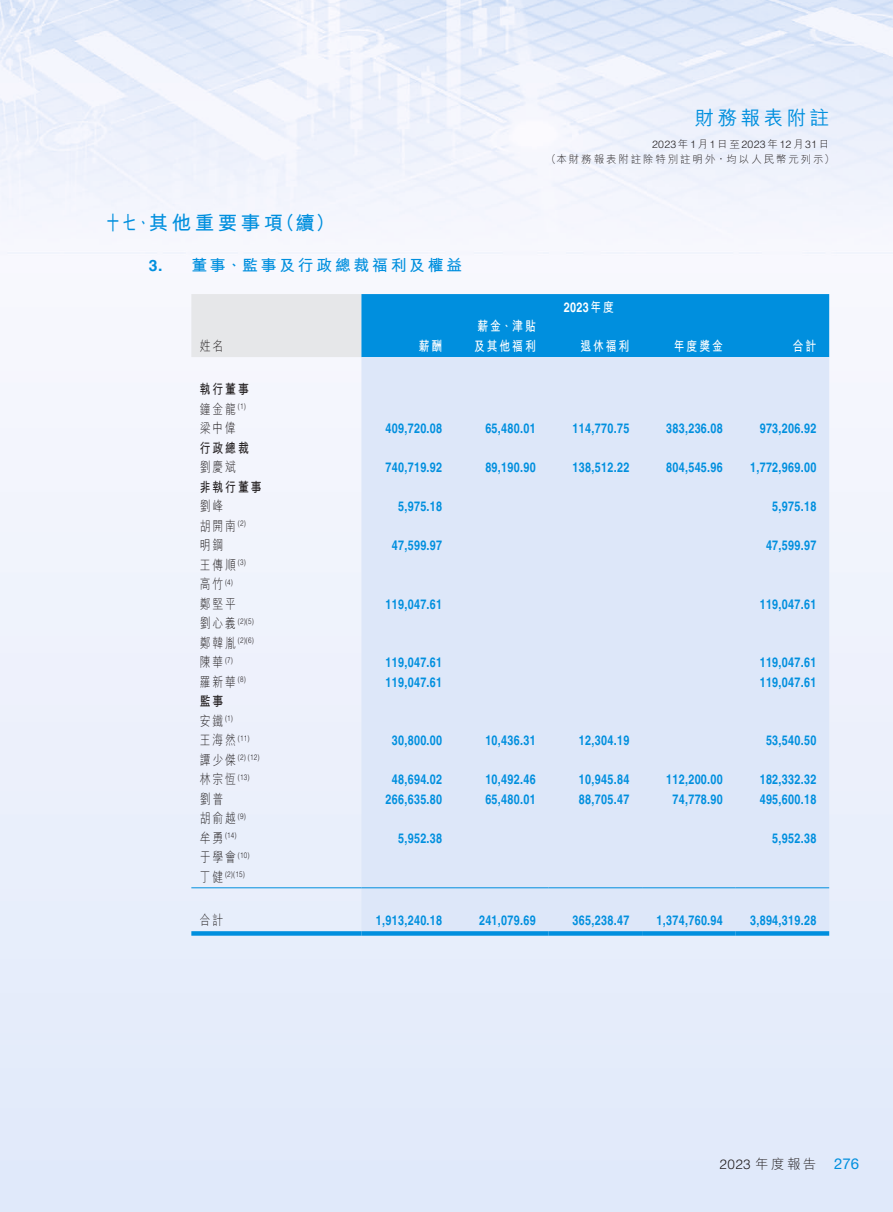
<style>
.page{position:relative;width:893px;height:1212px;background:#fff}
.page>*{position:absolute;margin:0;border:0;box-sizing:border-box;transform-origin:0 0}
._01_Heading_1{font:700 19.5px "M Hei HK";letter-spacing:.18em;color:#008fde;scale:.7 1}
.t1{font:500 19.5px "M Hei HK";letter-spacing:.18em;color:#008fde}
._02_Heading_2{font:700 15.75px "M Hei HK";letter-spacing:.18em;color:#008fde}
._50_Table_Body{font:700 13.5px "Helvetica LT Std";letter-spacing:.03em;color:#008fde;scale:.8 1}
._50_Table_Body-2{font:300 13.5px "M Hei HK";letter-spacing:.18em;color:#231f20;scale:.8 1}
._50_Table_Body-3{font:700 13.5px "M Hei HK";letter-spacing:.18em;color:#fff;scale:.8 1}
._50_Table_Body-4{font:700 13.5px "M Hei HK";letter-spacing:.18em;color:#231f20;scale:.8 1}
.t2{font:300 13.5px "Helvetica LT Std";color:#231f20}
._50_Table_Body-5{font:700 13.5px "Helvetica LT Std";color:#fff;scale:.8 1}
.t3{font:300 10.5px "M Hei HK";letter-spacing:.18em;color:#231f20}
.t4{font:300 10.5px "Helvetica LT Std";letter-spacing:.03em;color:#231f20}
._50_Table_Body-6{font:300 7.8px "Helvetica LT Std";letter-spacing:.03em;color:#231f20;scale:.8 1}
.s1{font-family:"M Hei HK"}
.s2{font-family:"Helvetica LT Std"}
.s3{font-family:"M Hei HK";font-size:13.5px}
.s4{font-family:"Helvetica Neue LT Std";font-weight:400;font-size:15px;color:#008fde}
</style>
<div class="page">
<svg style="left:191px;top:294px;width:638px;height:63px;background:#3da6e1"></svg>
<div style="left:361px;top:357px;width:468px;height:574px;background:#dde7f9"></div>
<hr style="left:191px;top:887px;width:170px;height:1px;background:#008fde">
<hr style="left:361px;top:887px;width:94px;height:1px;background:#008fde">
<hr style="left:455px;top:887px;width:94px;height:1px;background:#008fde">
<hr style="left:549px;top:887px;width:93px;height:1px;background:#008fde">
<hr style="left:642px;top:887px;width:94px;height:1px;background:#008fde">
<hr style="left:736px;top:887px;width:93px;height:1px;background:#008fde">
<div style="left:191px;top:931px;width:170px;height:5px;background:#008fde"></div>
<div style="left:361px;top:931px;width:94px;height:5px;background:#008fde"></div>
<div style="left:455px;top:931px;width:94px;height:5px;background:#008fde"></div>
<div style="left:549px;top:931px;width:93px;height:5px;background:#008fde"></div>
<div style="left:642px;top:931px;width:94px;height:5px;background:#008fde"></div>
<div style="left:736px;top:931px;width:93px;height:5px;background:#008fde"></div>
<h1 class="t1" style="left:695px;top:104px;width:136px">財務報表附註</h1>
<p class="t4" style="left:652px;top:137px;width:179px">2023<span class="s1">年</span>1<span class="s1">月</span>1<span class="s1">日至</span>2023<span class="s1">年</span>12<span class="s1">月</span>31<span class="s1">日</span></p>
<p class="t3" style="left:546px;top:153px;width:290px">（本財務報表附註除特別註明外，均以人民幣元列示）</p>
<p class="_01_Heading_1" style="left:106px;top:209px;width:328px">十七、其他重要事項（續）</p>
<p class="_02_Heading_2" style="left:149px;top:254px;width:315px"><span class="s2">3.</span> 董事、監事及行政總裁福利及權益</p>
<p class="_50_Table_Body-2" style="left:200px;top:339px;width:31px">姓名</p>
<p class="_50_Table_Body-3" style="left:419px;top:336px;width:31px">薪酬</p>
<p class="_50_Table_Body-5" style="left:564px;top:299px;width:64px">2023<span class="s1">年度</span></p>
<p class="_50_Table_Body-3" style="left:477px;top:317px;width:75px">薪金、津貼</p>
<p class="_50_Table_Body-3" style="left:474px;top:336px;width:79px">及其他福利</p>
<p class="_50_Table_Body-3" style="left:580px;top:336px;width:63px">退休福利</p>
<p class="_50_Table_Body-3" style="left:674px;top:336px;width:63px">年度獎金</p>
<p class="_50_Table_Body-3" style="left:793px;top:336px;width:31px">合計</p>
<p class="_50_Table_Body-4" style="left:200px;top:380px;width:63px">執行董事</p>
<p class="_50_Table_Body-2" style="left:200px;top:402px;width:59px">鐘金龍<sup>(1)</sup></p>
<p class="_50_Table_Body-2" style="left:200px;top:421px;width:47px">梁中偉</p>
<p class="_50_Table_Body" style="left:385px;top:420px;width:72px">409,720.08</p>
<p class="_50_Table_Body" style="left:485px;top:420px;width:65px">65,480.01</p>
<p class="_50_Table_Body" style="left:573px;top:420px;width:72px">114,770.75</p>
<p class="_50_Table_Body" style="left:666px;top:420px;width:72px">383,236.08</p>
<p class="_50_Table_Body" style="left:760px;top:420px;width:72px">973,206.92</p>
<p class="_50_Table_Body-4" style="left:200px;top:438px;width:63px">行政總裁</p>
<p class="_50_Table_Body-2" style="left:200px;top:460px;width:47px">劉慶斌</p>
<p class="_50_Table_Body" style="left:385px;top:459px;width:72px">740,719.92</p>
<p class="_50_Table_Body" style="left:485px;top:459px;width:65px">89,190.90</p>
<p class="_50_Table_Body" style="left:573px;top:459px;width:72px">138,512.22</p>
<p class="_50_Table_Body" style="left:666px;top:459px;width:72px">804,545.96</p>
<p class="_50_Table_Body" style="left:750px;top:459px;width:84px">1,772,969.00</p>
<p class="_50_Table_Body-4" style="left:200px;top:477px;width:79px">非執行董事</p>
<p class="_50_Table_Body-2" style="left:200px;top:499px;width:31px">劉峰</p>
<p class="_50_Table_Body" style="left:398px;top:498px;width:57px">5,975.18</p>
<p class="_50_Table_Body" style="left:772px;top:498px;width:57px">5,975.18</p>
<p class="_50_Table_Body-2" style="left:200px;top:519px;width:59px">胡開南<sup>(2)</sup></p>
<p class="_50_Table_Body-2" style="left:200px;top:538px;width:31px">明鋼</p>
<p class="_50_Table_Body" style="left:392px;top:537px;width:65px">47,599.97</p>
<p class="_50_Table_Body" style="left:766px;top:537px;width:65px">47,599.97</p>
<p class="_50_Table_Body-2" style="left:200px;top:558px;width:59px">王傳順<sup>(3)</sup></p>
<p class="_50_Table_Body-6" style="left:200px;top:577px;width:43px"><span class="s3">高竹</span> (4)</p>
<p class="_50_Table_Body-2" style="left:200px;top:597px;width:47px">鄭堅平</p>
<p class="_50_Table_Body" style="left:385px;top:596px;width:72px">119,047.61</p>
<p class="_50_Table_Body" style="left:760px;top:596px;width:72px">119,047.61</p>
<p class="_50_Table_Body-6" style="left:200px;top:616px;width:69px"><span class="s3">劉心義</span> (2)(5)</p>
<p class="_50_Table_Body-6" style="left:200px;top:636px;width:69px"><span class="s3">鄭韓胤</span> (2)(6)</p>
<p class="_50_Table_Body-6" style="left:200px;top:655px;width:43px"><span class="s3">陳華</span> (7)</p>
<p class="_50_Table_Body" style="left:385px;top:654px;width:72px">119,047.61</p>
<p class="_50_Table_Body" style="left:760px;top:654px;width:72px">119,047.61</p>
<p class="_50_Table_Body-2" style="left:200px;top:675px;width:59px">羅新華<sup>(8)</sup></p>
<p class="_50_Table_Body" style="left:385px;top:674px;width:72px">119,047.61</p>
<p class="_50_Table_Body" style="left:760px;top:674px;width:72px">119,047.61</p>
<p class="_50_Table_Body-4" style="left:200px;top:692px;width:31px">監事</p>
<p class="_50_Table_Body-6" style="left:200px;top:714px;width:43px"><span class="s3">安鐵</span> (1)</p>
<p class="_50_Table_Body-6" style="left:200px;top:733px;width:64px"><span class="s3">王海然</span> (11)</p>
<p class="_50_Table_Body" style="left:392px;top:732px;width:65px">30,800.00</p>
<p class="_50_Table_Body" style="left:485px;top:732px;width:65px">10,436.31</p>
<p class="_50_Table_Body" style="left:579px;top:732px;width:65px">12,304.19</p>
<p class="_50_Table_Body" style="left:766px;top:732px;width:65px">53,540.50</p>
<p class="_50_Table_Body-6" style="left:200px;top:753px;width:76px"><span class="s3">譚少傑</span> (2) (12)</p>
<p class="_50_Table_Body-6" style="left:200px;top:772px;width:64px"><span class="s3">林宗恆</span> (13)</p>
<p class="_50_Table_Body" style="left:392px;top:771px;width:65px">48,694.02</p>
<p class="_50_Table_Body" style="left:485px;top:771px;width:65px">10,492.46</p>
<p class="_50_Table_Body" style="left:579px;top:771px;width:65px">10,945.84</p>
<p class="_50_Table_Body" style="left:666px;top:771px;width:72px">112,200.00</p>
<p class="_50_Table_Body" style="left:760px;top:771px;width:72px">182,332.32</p>
<p class="_50_Table_Body-2" style="left:200px;top:792px;width:31px">劉普</p>
<p class="_50_Table_Body" style="left:385px;top:791px;width:72px">266,635.80</p>
<p class="_50_Table_Body" style="left:485px;top:791px;width:65px">65,480.01</p>
<p class="_50_Table_Body" style="left:579px;top:791px;width:65px">88,705.47</p>
<p class="_50_Table_Body" style="left:672px;top:791px;width:65px">74,778.90</p>
<p class="_50_Table_Body" style="left:760px;top:791px;width:72px">495,600.18</p>
<p class="_50_Table_Body-2" style="left:200px;top:811px;width:59px">胡俞越<sup>(9)</sup></p>
<p class="_50_Table_Body-6" style="left:200px;top:831px;width:48px"><span class="s3">牟勇</span> (14)</p>
<p class="_50_Table_Body" style="left:398px;top:830px;width:57px">5,952.38</p>
<p class="_50_Table_Body" style="left:772px;top:830px;width:57px">5,952.38</p>
<p class="_50_Table_Body-6" style="left:200px;top:850px;width:64px"><span class="s3">于學會</span> (10)</p>
<p class="_50_Table_Body-6" style="left:200px;top:870px;width:58px"><span class="s3">丁健</span> (2)(15)</p>
<p class="_50_Table_Body-2" style="left:200px;top:913px;width:31px">合計</p>
<p class="_50_Table_Body" style="left:376px;top:912px;width:84px">1,913,240.18</p>
<p class="_50_Table_Body" style="left:479px;top:912px;width:72px">241,079.69</p>
<p class="_50_Table_Body" style="left:573px;top:912px;width:72px">365,238.47</p>
<p class="_50_Table_Body" style="left:656px;top:912px;width:84px">1,374,760.94</p>
<p class="_50_Table_Body" style="left:750px;top:912px;width:84px">3,894,319.28</p>
<p class="t2" style="left:720px;top:1156px;width:141px">2023 <span class="s1">年度報告</span> <span class="s4">276</span></p>
</div>
